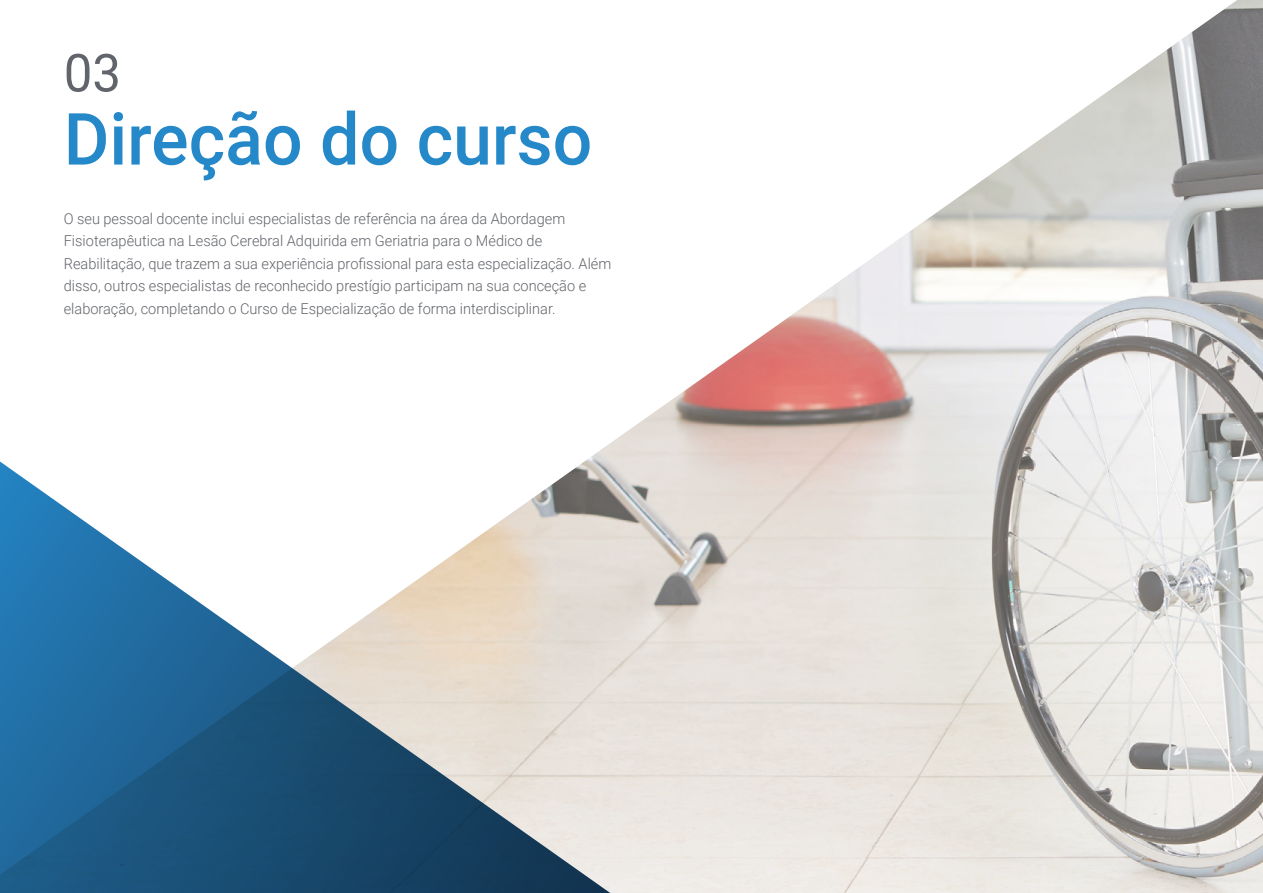
<style>
.page{position:relative;width:1263px;height:893px;background:#fff}
.page>*{position:absolute;margin:0;border:0;box-sizing:border-box;transform-origin:0 0}
.t1{font:500 72px "Roboto";color:#2488c9}
.t2{font:52.5px "Roboto";color:#61646a}
.t3{font:300 15px/22.5px "Roboto";color:#61646a}
</style>
<div class="page">
<img style="left:607px;top:0;width:656px;height:893px">
<svg style="left:0;top:446px;width:640px;height:447px"></svg>
<h2 class="t2" style="left:64px;top:36px;width:59px">03</h2>
<h1 class="t1" style="left:64px;top:89px;width:530px">Direção do curso</h1>
<p class="t3" style="left:64px;top:207px;width:549px">O seu pessoal docente inclui especialistas de referência na área da Abordagem Fisioterapêutica na Lesão Cerebral Adquirida em Geriatria para o Médico de Reabilitação, que trazem a sua experiência profissional para esta especialização. Além disso, outros especialistas de reconhecido prestígio participam na sua conceção e elaboração, completando o Curso de Especialização de forma interdisciplinar.</p>
</div>
